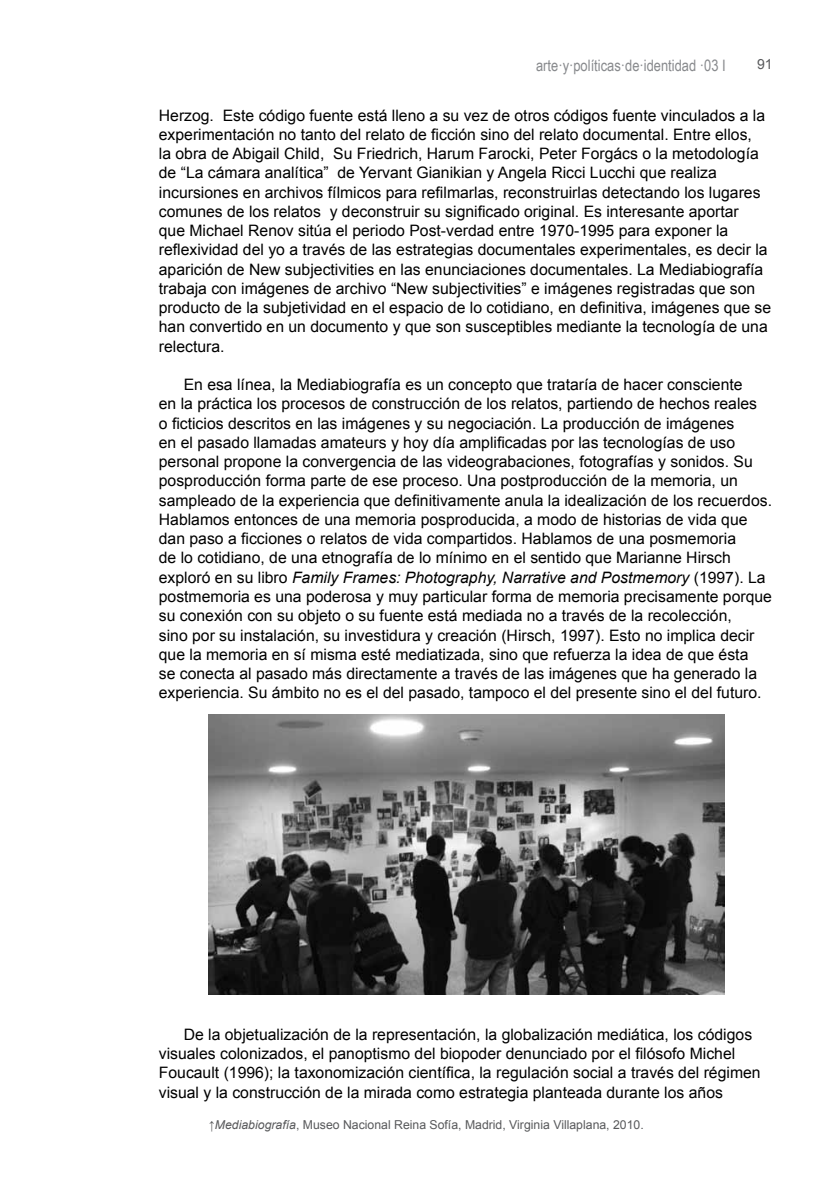
<style>
.page{position:relative;width:834px;height:1191px;background:#fff}
.page>*{position:absolute;margin:0;border:0;box-sizing:border-box;transform-origin:0 0}
.t1{font:15.75px/19.2px "Arial";color:#000}
.t2{font:15.75px "Arial Narrow";color:#888a8d}
.t3{font:14px "Arial";color:#58595b}
.t4{font:12.25px "Arial";color:#58595b}
.s1{font-style:italic}
</style>
<div class="page">
<img style="left:209px;top:714px;width:515px;height:280px">
<p class="t2" style="left:536px;top:54px;width:191px">arte·y·políticas·de·identidad ·03 I</p>
<p class="t3" style="left:757px;top:55px;width:17px">91</p>
<p class="t1" style="left:159px;top:106px;width:613px">Herzog. Este código fuente está lleno a su vez de otros códigos fuente vinculados a la experimentación no tanto del relato de ficción sino del relato documental. Entre ellos,<br>la obra de Abigail Child, Su Friedrich, Harum Farocki, Peter Forgács o la metodología de “La cámara analítica” de Yervant Gianikian y Angela Ricci Lucchi que realiza incursiones en archivos fílmicos para refilmarlas, reconstruirlas detectando los lugares comunes de los relatos y deconstruir su significado original. Es interesante aportar<br>que Michael Renov sitúa el periodo Post-verdad entre 1970-1995 para exponer la reflexividad del yo a través de las estrategias documentales experimentales, es decir la aparición de New subjectivities en las enunciaciones documentales. La Mediabiografía trabaja con imágenes de archivo “New subjectivities” e imágenes registradas que son producto de la subjetividad en el espacio de lo cotidiano, en definitiva, imágenes que se han convertido en un documento y que son susceptibles mediante la tecnología de una relectura.</p>
<p class="t1" style="left:159px;top:375px;width:614px;text-indent:25px">En esa línea, la Mediabiografía es un concepto que trataría de hacer consciente<br>en la práctica los procesos de construcción de los relatos, partiendo de hechos reales<br>o ficticios descritos en las imágenes y su negociación. La producción de imágenes<br>en el pasado llamadas amateurs y hoy día amplificadas por las tecnologías de uso personal propone la convergencia de las videograbaciones, fotografías y sonidos. Su posproducción forma parte de ese proceso. Una postproducción de la memoria, un sampleado de la experiencia que definitivamente anula la idealización de los recuerdos.<br>Hablamos entonces de una memoria posproducida, a modo de historias de vida que dan paso a ficciones o relatos de vida compartidos. Hablamos de una posmemoria<br>de lo cotidiano, de una etnografía de lo mínimo en el sentido que Marianne Hirsch exploró en su libro <span class="s1">Family Frames: Photography, Narrative and Postmemory</span> (1997). La postmemoria es una poderosa y muy particular forma de memoria precisamente porque su conexión con su objeto o su fuente está mediada no a través de la recolección,<br>sino por su instalación, su investidura y creación (Hirsch, 1997). Esto no implica decir que la memoria en sí misma esté mediatizada, sino que refuerza la idea de que ésta<br>se conecta al pasado más directamente a través de las imágenes que ha generado la experiencia. Su ámbito no es el del pasado, tampoco el del presente sino el del futuro.</p>
<p class="t1" style="left:159px;top:1024px;width:603px;text-indent:25px">De la objetualización de la representación, la globalización mediática, los códigos visuales colonizados, el panoptismo del biopoder denunciado por el filósofo Michel Foucault (1996); la taxonomización científica, la regulación social a través del régimen visual y la construcción de la mirada como estrategia planteada durante los años</p>
<p class="t4" style="left:209px;top:1116px;width:436px">↑<span class="s1">Mediabiografía</span>, Museo Nacional Reina Sofía, Madrid, Virginia Villaplana, 2010.</p>
</div>
